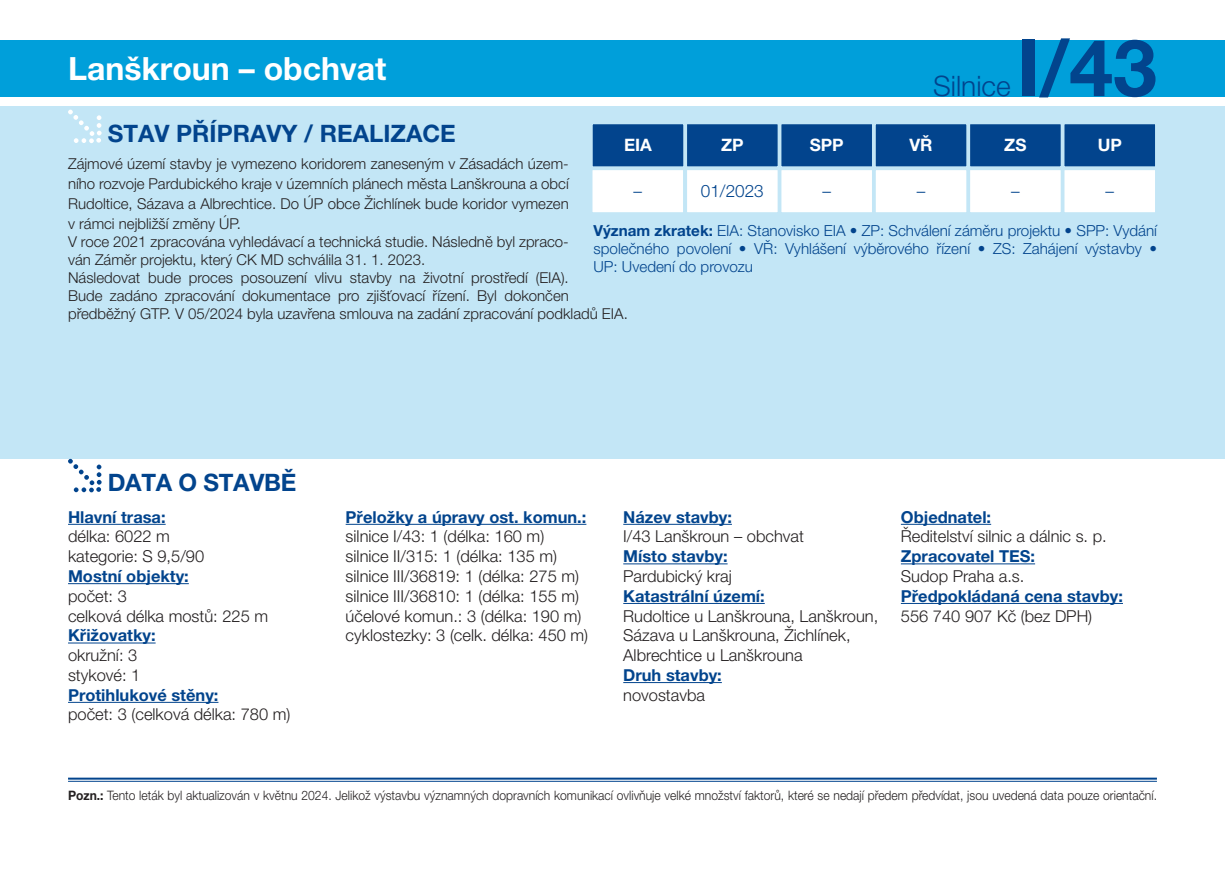
<style>
.page{position:relative;width:1225px;height:874px;background:#fff}
.page>*{position:absolute;margin:0;border:0;box-sizing:border-box;transform-origin:0 0}
.t1{font:700 78.8px "Helvetica Neue LT Pro";color:#02448d}
.t2{font:700 32px "Helvetica Neue LT Pro";color:#fff}
.t3{font:300 28.2px "Helvetica Neue LT Pro";color:#02448d}
.t4{font:700 24px "Helvetica Neue LT Pro";color:#02448d}
.t5{font:700 17.2px "Helvetica Neue LT Pro";color:#fff}
.t6{font:300 17.2px "Helvetica Neue LT Pro";color:#02448d}
.t7{font:300 16.4px/19.8px "Helvetica Neue LT Pro";color:#231f20}
.t8{font:700 16.4px "Helvetica Neue LT Pro";color:#02448d}
.t9{font:300 15.2px/18.2px "Helvetica Neue LT Pro";color:#02448d;text-align:justify}
.t10{font:300 15px/18px "Helvetica Neue LT Pro";color:#231f20;text-align:justify}
.t11{font:300 13px "Helvetica Neue LT Pro";color:#231f20;scale:.93 1}
.s1{font-weight:700}
</style>
<div class="page">
<div style="left:0;top:106px;width:1225px;height:352px;background:#c3e6f6"></div>
<svg style="left:68px;top:110px;width:34px;height:33px"></svg>
<hr style="left:68px;top:777px;width:1089px;height:2px;background:#02448d">
<hr style="left:68px;top:780px;width:1089px;height:1px;background:#02448d">
<hr style="left:68px;top:523px;width:98px;height:1px;background:#02448d">
<hr style="left:68px;top:583px;width:121px;height:1px;background:#02448d">
<hr style="left:68px;top:642px;width:88px;height:1px;background:#02448d">
<hr style="left:68px;top:701px;width:150px;height:1px;background:#02448d">
<hr style="left:346px;top:523px;width:240px;height:1px;background:#02448d">
<hr style="left:623px;top:523px;width:109px;height:1px;background:#02448d">
<hr style="left:623px;top:563px;width:104px;height:1px;background:#02448d">
<hr style="left:623px;top:602px;width:141px;height:1px;background:#02448d">
<hr style="left:623px;top:681px;width:99px;height:1px;background:#02448d">
<hr style="left:901px;top:523px;width:90px;height:1px;background:#02448d">
<hr style="left:901px;top:563px;width:134px;height:1px;background:#02448d">
<hr style="left:901px;top:602px;width:222px;height:1px;background:#02448d">
<div style="left:0;top:40px;width:1225px;height:56px;background:#009fda"></div>
<svg style="left:68px;top:458px;width:34px;height:34px"></svg>
<div style="left:1063px;top:123px;width:93px;height:44px;background:#02448d"></div>
<div style="left:1062px;top:122px;width:95px;height:46px;border:2px solid #c3e6f6"></div>
<div style="left:875px;top:123px;width:92px;height:44px;background:#02448d"></div>
<div style="left:874px;top:122px;width:94px;height:46px;border:2px solid #c3e6f6"></div>
<div style="left:969px;top:123px;width:92px;height:44px;background:#02448d"></div>
<div style="left:968px;top:122px;width:94px;height:46px;border:2px solid #c3e6f6"></div>
<div style="left:780px;top:123px;width:93px;height:44px;background:#02448d"></div>
<div style="left:779px;top:122px;width:95px;height:46px;border:2px solid #c3e6f6"></div>
<div style="left:686px;top:123px;width:92px;height:44px;background:#02448d"></div>
<div style="left:685px;top:122px;width:94px;height:46px;border:2px solid #c3e6f6"></div>
<div style="left:592px;top:123px;width:92px;height:44px;background:#02448d"></div>
<div style="left:591px;top:122px;width:94px;height:46px;border:2px solid #c3e6f6"></div>
<div style="left:1063px;top:169px;width:93px;height:44px;background:#fff"></div>
<div style="left:1062px;top:168px;width:95px;height:46px;border:2px solid #c3e6f6"></div>
<div style="left:875px;top:169px;width:92px;height:44px;background:#fff"></div>
<div style="left:874px;top:168px;width:94px;height:46px;border:2px solid #c3e6f6"></div>
<div style="left:969px;top:169px;width:92px;height:44px;background:#fff"></div>
<div style="left:968px;top:168px;width:94px;height:46px;border:2px solid #c3e6f6"></div>
<div style="left:780px;top:169px;width:93px;height:44px;background:#fff"></div>
<div style="left:779px;top:168px;width:95px;height:46px;border:2px solid #c3e6f6"></div>
<div style="left:686px;top:169px;width:92px;height:44px;background:#fff"></div>
<div style="left:685px;top:168px;width:94px;height:46px;border:2px solid #c3e6f6"></div>
<div style="left:591px;top:169px;width:93px;height:44px;background:#fff"></div>
<div style="left:590px;top:168px;width:95px;height:46px;border:2px solid #c3e6f6"></div>
<h2 class="t2" style="left:68px;top:48px;width:320px">Lanškroun – obchvat</h2>
<h3 class="t4" style="left:108px;top:119px;width:350px">STAV PŘÍPRAVY / REALIZACE</h3>
<h3 class="t3" style="left:933px;top:69px;width:79px">Silnice</h3>
<h1 class="t1" style="left:1016px;top:19px;width:142px">I/43</h1>
<p class="t5" style="left:624px;top:134px;width:29px">EIA</p>
<p class="t5" style="left:721px;top:134px;width:24px">ZP</p>
<p class="t5" style="left:809px;top:134px;width:35px">SPP</p>
<p class="t5" style="left:909px;top:134px;width:25px">VŘ</p>
<p class="t5" style="left:1004px;top:134px;width:24px">ZS</p>
<p class="t5" style="left:1097px;top:134px;width:26px">UP</p>
<p class="t10" style="left:68px;top:153px;width:502px;line-height:20px">Zájmové území stavby je vymezeno koridorem zaneseným v Zásadách územ&shy;ního rozvoje Pardubického kraje v územních plánech města Lanškrouna a obcí Rudoltice, Sázava a Albrechtice. Do ÚP obce Žichlínek bude koridor vymezen v rámci nejbližší změny ÚP.</p>
<p class="t10" style="left:68px;top:232px;width:561px;text-align:left">V roce 2021 zpracována vyhledávací a technická studie. Následně byl zpraco-<br>ván Záměr projektu, který CK MD schválila 31. 1. 2023.<br>Následovat bude proces posouzení vlivu stavby na životní prostředí (EIA).<br>Bude zadáno zpracování dokumentace pro zjišťovací řízení. Byl dokončen předběžný GTP. V 05/2024 byla uzavřena smlouva na zadání zpracování podkladů EIA.</p>
<p class="t6" style="left:633px;top:180px;width:10px">–</p>
<p class="t6" style="left:701px;top:180px;width:64px">01/2023</p>
<p class="t6" style="left:822px;top:180px;width:10px">–</p>
<p class="t6" style="left:916px;top:180px;width:10px">–</p>
<p class="t6" style="left:1011px;top:180px;width:10px">–</p>
<p class="t6" style="left:1105px;top:180px;width:10px">–</p>
<p class="t9" style="left:593px;top:221px;width:565px"><span class="s1">Význam zkratek:</span> EIA: Stanovisko EIA • ZP: Schválení záměru projektu • SPP: Vydání společného povolení • VŘ: Vyhlášení výběrového řízení • ZS: Zahájení výstavby • UP: Uvedení do provozu</p>
<h3 class="t4" style="left:108px;top:467px;width:190px">DATA O STAVBĚ</h3>
<p class="t8" style="left:68px;top:506px;width:99px">Hlavní trasa:</p>
<p class="t7" style="left:68px;top:526px;width:138px">délka: 6022 m kategorie: S 9,5/90</p>
<p class="t8" style="left:68px;top:565px;width:122px">Mostní objekty:</p>
<p class="t7" style="left:68px;top:585px;width:202px">počet: 3<br>celková délka mostů: 225 m</p>
<p class="t8" style="left:68px;top:625px;width:89px">Křižovatky:</p>
<p class="t7" style="left:68px;top:644px;width:74px">okružní: 3 stykové: 1</p>
<p class="t8" style="left:68px;top:684px;width:152px">Protihlukové stěny:</p>
<p class="t7" style="left:68px;top:704px;width:224px">počet: 3 (celková délka: 780 m)</p>
<p class="t8" style="left:346px;top:506px;width:242px">Přeložky a úpravy ost. komun.:</p>
<p class="t7" style="left:346px;top:526px;width:244px">silnice I/43: 1 (délka: 160 m) silnice II/315: 1 (délka: 135 m) silnice III/36819: 1 (délka: 275 m) silnice III/36810: 1 (délka: 155 m) účelové komun.: 3 (délka: 190 m) cyklostezky: 3 (celk. délka: 450 m)</p>
<p class="t8" style="left:623px;top:506px;width:110px">Název stavby:</p>
<p class="t7" style="left:623px;top:526px;width:182px">I/43 Lanškroun – obchvat</p>
<p class="t8" style="left:623px;top:546px;width:106px">Místo stavby:</p>
<p class="t7" style="left:623px;top:565px;width:110px">Pardubický kraj</p>
<p class="t8" style="left:623px;top:585px;width:143px">Katastrální území:</p>
<p class="t7" style="left:623px;top:605px;width:257px">Rudoltice u Lanškrouna, Lanškroun,<br>Sázava u Lanškrouna, Žichlínek,<br>Albrechtice u Lanškrouna</p>
<p class="t8" style="left:623px;top:664px;width:100px">Druh stavby:</p>
<p class="t7" style="left:623px;top:684px;width:83px">novostavba</p>
<p class="t8" style="left:901px;top:506px;width:92px">Objednatel:</p>
<p class="t7" style="left:901px;top:526px;width:207px">Ředitelství silnic a dálnic s. p.</p>
<p class="t8" style="left:901px;top:546px;width:136px">Zpracovatel TES:</p>
<p class="t7" style="left:901px;top:565px;width:125px">Sudop Praha a.s.</p>
<p class="t8" style="left:901px;top:585px;width:224px">Předpokládaná cena stavby:</p>
<p class="t7" style="left:901px;top:605px;width:193px">556 740 907 Kč (bez DPH)</p>
<p class="t11" style="left:68px;top:786px;width:1172px"><span class="s1">Pozn.:</span> Tento leták byl aktualizován v květnu 2024. Jelikož výstavbu významných dopravních komunikací ovlivňuje velké množství faktorů, které se nedají předem předvídat, jsou uvedená data pouze orientační.</p>
</div>
